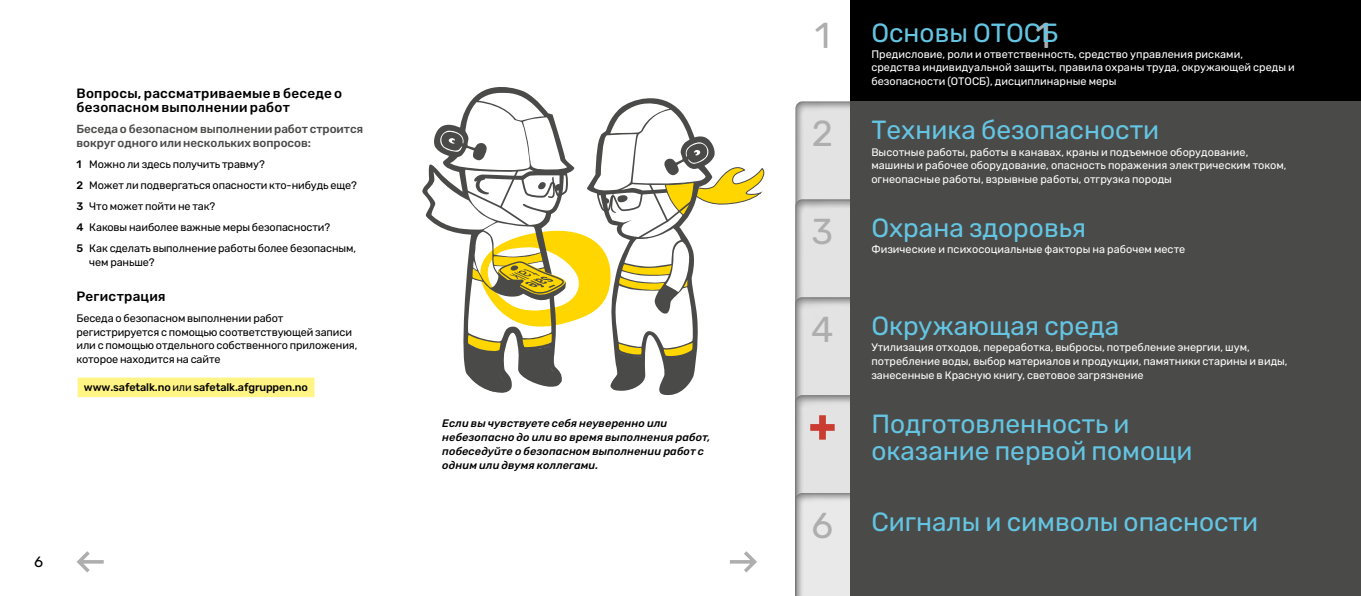
<style>
.page{position:relative;width:1361px;height:596px;background:#fff}
.page>*{position:absolute;margin:0;border:0;box-sizing:border-box;transform-origin:0 0}
.t1{font:36px "Rubik";color:#aeaeae}
.t2{font:26.25px/26.2px "Rubik";color:#64c5e2}
.t3{font:15px "Rubik";color:#000}
.t4{font:500 13.5px/14.2px "Rubik";letter-spacing:.015em;color:#000}
.t5{font:500 11.7px/14px "Rubik";letter-spacing:-.005em;color:#4a4a49}
.t6{font:10.8px/14px "Rubik";letter-spacing:.005em;color:#fff}
.t7{font:10.8px/20.9px "Rubik";letter-spacing:-.01em;color:#000}
.t8{font:italic 500 10.8px/14.1px "Rubik";letter-spacing:.01em;color:#000}
.t9{font:500 10.8px "Rubik";letter-spacing:-.01em;color:#000}
.s1{font-weight:500}
.s2{font-weight:400}
.s3{font-size:36px;color:#aeaeae}
</style>
<div class="page">
<div style="left:850px;top:0;width:511px;height:101px;background:#000"></div>
<div style="left:781px;top:91px;width:580px;height:504px;background:#000;opacity:.4"></div>
<div style="left:781px;top:190px;width:580px;height:405px;background:#000;opacity:.4"></div>
<div style="left:781px;top:286px;width:580px;height:309px;background:#000;opacity:.4"></div>
<div style="left:781px;top:384px;width:580px;height:211px;background:#000;opacity:.4"></div>
<div style="left:781px;top:481px;width:580px;height:114px;background:#000;opacity:.4"></div>
<div style="left:850px;top:101px;width:511px;height:494px;background:#4a4a49"></div>
<svg style="left:810px;top:415px;width:24px;height:24px"></svg>
<div style="left:78px;top:377px;width:236px;height:20px;background:#fff484"></div>
<svg style="left:422px;top:87px;width:133px;height:306px"></svg>
<svg style="left:609px;top:98px;width:80px;height:297px"></svg>
<svg style="left:432px;top:123px;width:332px;height:269px"></svg>
<svg style="left:77px;top:551px;width:27px;height:21px"></svg>
<svg style="left:730px;top:551px;width:27px;height:21px"></svg>
<p class="t4" style="left:77px;top:87px;width:267px">Вопросы, рассматриваемые в беседе о безопасном выполнении работ</p>
<p class="t5" style="left:77px;top:122px;width:288px">Беседа о безопасном выполнении работ строится вокруг одного или нескольких вопросов:</p>
<p class="t7" style="left:77px;top:154px;width:282px"><span class="s1">1</span> Можно ли здесь получить травму?<br><span class="s1">2</span> Может ли подвергаться опасности кто-нибудь еще?<br><span class="s1">3</span> Что может пойти не так?<br><span class="s1">4</span> Каковы наиболее важные меры безопасности?<br><span class="s1">5</span> Как сделать выполнение работы более безопасным,</p>
<p class="t7" style="left:89px;top:252px;width:67px">чем раньше?</p>
<p class="t4" style="left:77px;top:289px;width:91px">Регистрация</p>
<p class="t7" style="left:77px;top:311px;width:282px;line-height:14px">Беседа о безопасном выполнении работ регистрируется с помощью соответствующей записи или с помощью отдельного собственного приложения, которое находится на сайте</p>
<p class="t9" style="left:84px;top:379px;width:225px">www.safetalk.no <span class="s2">или</span> safetalk.afgruppen.no</p>
<h3 class="t3" style="left:34px;top:550px;width:11px">6</h3>
<p class="t8" style="left:442px;top:416px;width:269px">Если вы чувствуете себя неуверенно или небезопасно до или во время выполнения работ, побеседуйте о безопасном выполнении работ с одним или двумя коллегами.</p>
<h2 class="t2" style="left:815px;top:21px;width:245px"><span class="s3">1</span> Основы ОТОСБ<span class="s3">1</span></h2>
<p class="t6" style="left:871px;top:47px;width:425px">Предисловие, роли и ответственность, средство управления рисками,<br>средства индивидуальной защиты, правила охраны труда, окружающей среды и безопасности (ОТОСБ), дисциплинарные меры</p>
<h2 class="t2" style="left:871px;top:118px;width:289px">Техника безопасности</h2>
<p class="t6" style="left:871px;top:145px;width:417px">Высотные работы, работы в канавах, краны и подъемное оборудование, машины и рабочее оборудование, опасность поражения электрическим током, огнеопасные работы, взрывные работы, отгрузка породы</p>
<h2 class="t2" style="left:871px;top:216px;width:216px">Охрана здоровья</h2>
<p class="t6" style="left:871px;top:243px;width:315px">Физические и психосоциальные факторы на рабочем месте</p>
<h1 class="t1" style="left:812px;top:107px;width:23px">2</h1>
<h1 class="t1" style="left:811px;top:205px;width:23px">3</h1>
<h1 class="t1" style="left:811px;top:303px;width:24px">4</h1>
<h1 class="t1" style="left:811px;top:498px;width:23px">6</h1>
<h2 class="t2" style="left:871px;top:314px;width:250px">Окружающая среда</h2>
<p class="t6" style="left:871px;top:341px;width:418px">Утилизация отходов, переработка, выбросы, потребление энергии, шум, потребление воды, выбор материалов и продукции, памятники старины и виды, занесенные в Красную книгу, световое загрязнение</p>
<h2 class="t2" style="left:871px;top:412px;width:323px">Подготовленность и оказание первой помощи</h2>
<h2 class="t2" style="left:871px;top:510px;width:388px">Сигналы и символы опасности</h2>
</div>
